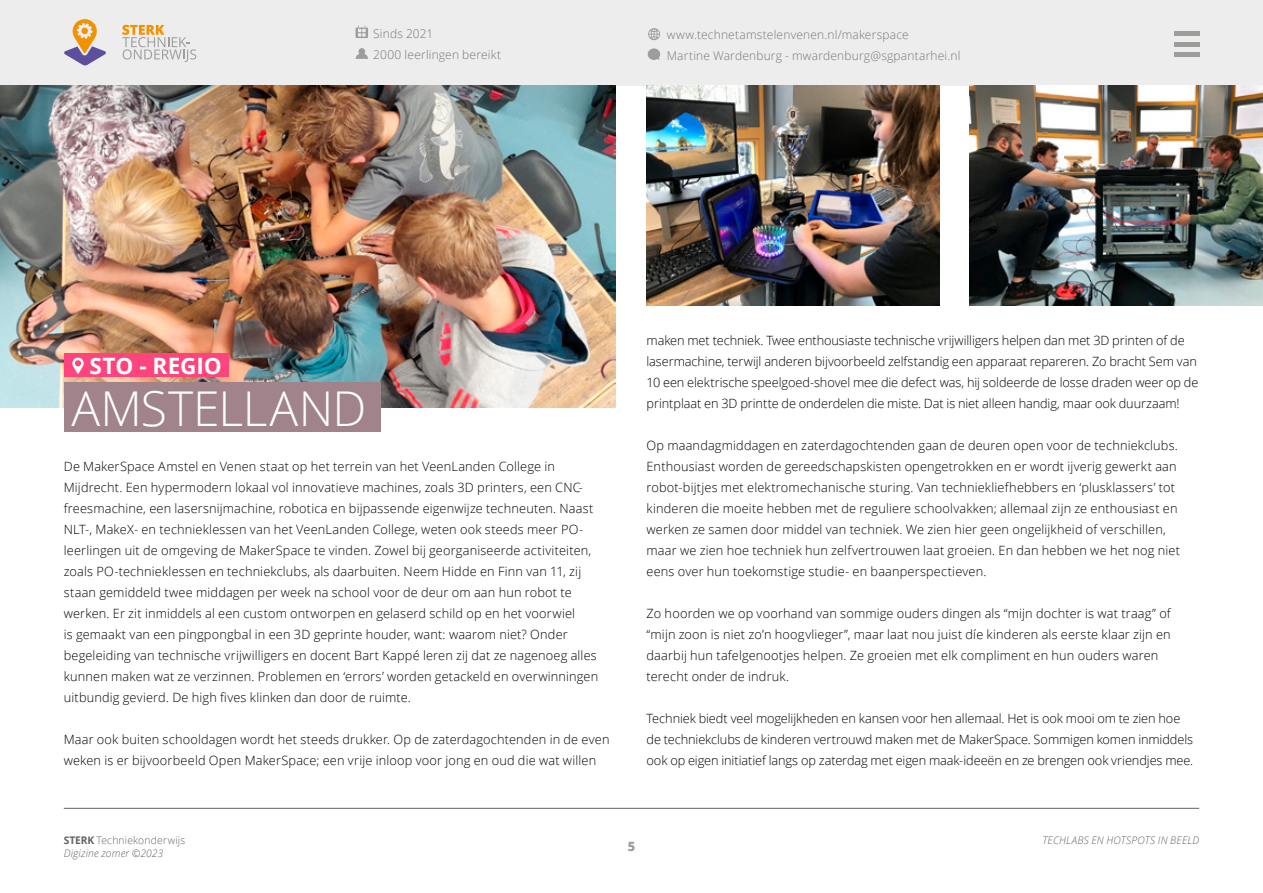
<style>
.page{position:relative;width:1263px;height:893px;background:#fff}
.page>*{position:absolute;margin:0;border:0;box-sizing:border-box;transform-origin:0 0}
.t1{font:300 48px "Open Sans";color:#fff}
.t2{font:700 22.5px "Open Sans";color:#fff}
.t3{font:300 12.75px/21px "Open Sans";letter-spacing:.01em;color:#000}
.t4{font:300 12.75px/21px "Open Sans";letter-spacing:-.01em;color:#000}
.t5{font:800 12.75px "Open Sans";color:#9d9d9c}
.t6{font:300 12px/21px "Open Sans";letter-spacing:.015em;color:#787777}
.t7{font:italic 300 10.5px/13.5px "Open Sans";letter-spacing:.015em;color:#646363}
.s1{font-weight:700;font-style:normal}
.s2{font-style:normal}
</style>
<div class="page">
<div style="left:0;top:0;width:1263px;height:85px;background:#ededed"></div>
<hr style="left:1174px;top:32px;width:25px;height:4px;background:#9d9d9c">
<hr style="left:1174px;top:42px;width:25px;height:4px;background:#9d9d9c">
<div style="left:1174px;top:52px;width:25px;height:5px;background:#9d9d9c"></div>
<svg style="left:122px;top:25px;width:74px;height:37px"></svg>
<svg style="left:64px;top:19px;width:42px;height:47px"></svg>
<img style="left:0;top:85px;width:615px;height:323px">
<div style="left:648px;top:48px;width:12px;height:12px;background:#9d9d9c;border-radius:50%"></div>
<svg style="left:356px;top:25px;width:12px;height:13px"></svg>
<svg style="left:356px;top:48px;width:12px;height:11px"></svg>
<svg style="left:648px;top:28px;width:12px;height:12px"></svg>
<div style="left:64px;top:353px;width:165px;height:24px;background:#fd447d"></div>
<svg style="left:72px;top:357px;width:12px;height:17px"></svg>
<div style="left:64px;top:382px;width:317px;height:50px;background:#a1838c"></div>
<hr style="left:64px;top:808px;width:1135px;height:1px;background:#646363">
<img style="left:969px;top:85px;width:294px;height:220px">
<img style="left:646px;top:85px;width:294px;height:220px">
<p class="t6" style="left:373px;top:23px;width:129px">Sinds 2021<br>2000 leerlingen bereikt</p>
<p class="t6" style="left:667px;top:24px;width:295px">www.technetamstelenvenen.nl/makerspace<br>Martine Wardenburg - mwardenburg@sgpantarhei.nl</p>
<h2 class="t2" style="left:90px;top:350px;width:134px">STO - REGIO</h2>
<h1 class="t1" style="left:72px;top:375px;width:296px">AMSTELLAND</h1>
<p class="t3" style="left:64px;top:455px;width:536px">De MakerSpace Amstel en Venen staat op het terrein van het VeenLanden College in Mijdrecht. Een hypermodern lokaal vol innovatieve machines, zoals 3D printers, een CNC&shy;freesmachine, een lasersnijmachine, robotica en bijpassende eigenwijze techneuten. Naast NLT-, MakeX- en technieklessen van het VeenLanden College, weten ook steeds meer PO&shy;leerlingen uit de omgeving de MakerSpace te vinden. Zowel bij georganiseerde activiteiten, zoals PO-technieklessen en techniekclubs, als daarbuiten. Neem Hidde en Finn van 11, zij staan gemiddeld twee middagen per week na school voor de deur om aan hun robot te werken. Er zit inmiddels al een custom ontworpen en gelaserd schild op en het voorwiel<br>is gemaakt van een pingpongbal in een 3D geprinte houder, want: waarom niet? Onder begeleiding van technische vrijwilligers en docent Bart Kappé leren zij dat ze nagenoeg alles kunnen maken wat ze verzinnen. Problemen en ‘errors’ worden getackeld en overwinningen uitbundig gevierd. De high fives klinken dan door de ruimte.</p>
<p class="t3" style="left:64px;top:728px;width:547px">Maar ook buiten schooldagen wordt het steeds drukker. Op de zaterdagochtenden in de even weken is er bijvoorbeeld Open MakerSpace; een vrije inloop voor jong en oud die wat willen</p>
<p class="t3" style="left:646px;top:329px;width:553px">maken met techniek. Twee enthousiaste technische vrijwilligers helpen dan met 3D printen of de lasermachine, terwijl anderen bijvoorbeeld zelfstandig een apparaat repareren. Zo bracht Sem van 10 een elektrische speelgoed-shovel mee die defect was, hij soldeerde de losse draden weer op de printplaat en 3D printte de onderdelen die miste. Dat is niet alleen handig, maar ook duurzaam!</p>
<p class="t3" style="left:646px;top:434px;width:535px">Op maandagmiddagen en zaterdagochtenden gaan de deuren open voor de techniekclubs.<br>Enthousiast worden de gereedschapskisten opengetrokken en er wordt ijverig gewerkt aan robot-bijtjes met elektromechanische sturing. Van techniekliefhebbers en ‘plusklassers’ tot kinderen die moeite hebben met de reguliere schoolvakken; allemaal zijn ze enthousiast en werken ze samen door middel van techniek. We zien hier geen ongelijkheid of verschillen, maar we zien hoe techniek hun zelfvertrouwen laat groeien. En dan hebben we het nog niet eens over hun toekomstige studie- en baanperspectieven.</p>
<p class="t3" style="left:646px;top:602px;width:526px">Zo hoorden we op voorhand van sommige ouders dingen als “mijn dochter is wat traag” of “mijn zoon is niet zo’n hoogvlieger”, maar laat nou juist díe kinderen als eerste klaar zijn en daarbij hun tafelgenootjes helpen. Ze groeien met elk compliment en hun ouders waren terecht onder de indruk.</p>
<p class="t4" style="left:646px;top:707px;width:548px">Techniek biedt veel mogelijkheden en kansen voor hen allemaal. Het is ook mooi om te zien hoe de techniekclubs de kinderen vertrouwd maken met de MakerSpace. Sommigen komen inmiddels ook op eigen initiatief langs op zaterdag met eigen maak-ideeën en ze brengen ook vriendjes mee.</p>
<p class="t7" style="left:64px;top:833px;width:123px"><span class="s1">STERK</span> <span class="s2">Techniekonderwijs<br></span>Digizine zomer ©2023</p>
<p class="t7" style="left:1042px;top:833px;width:158px">TECHLABS EN HOTSPOTS IN BEELD</p>
<p class="t5" style="left:628px;top:836px;width:9px">5</p>
</div>
